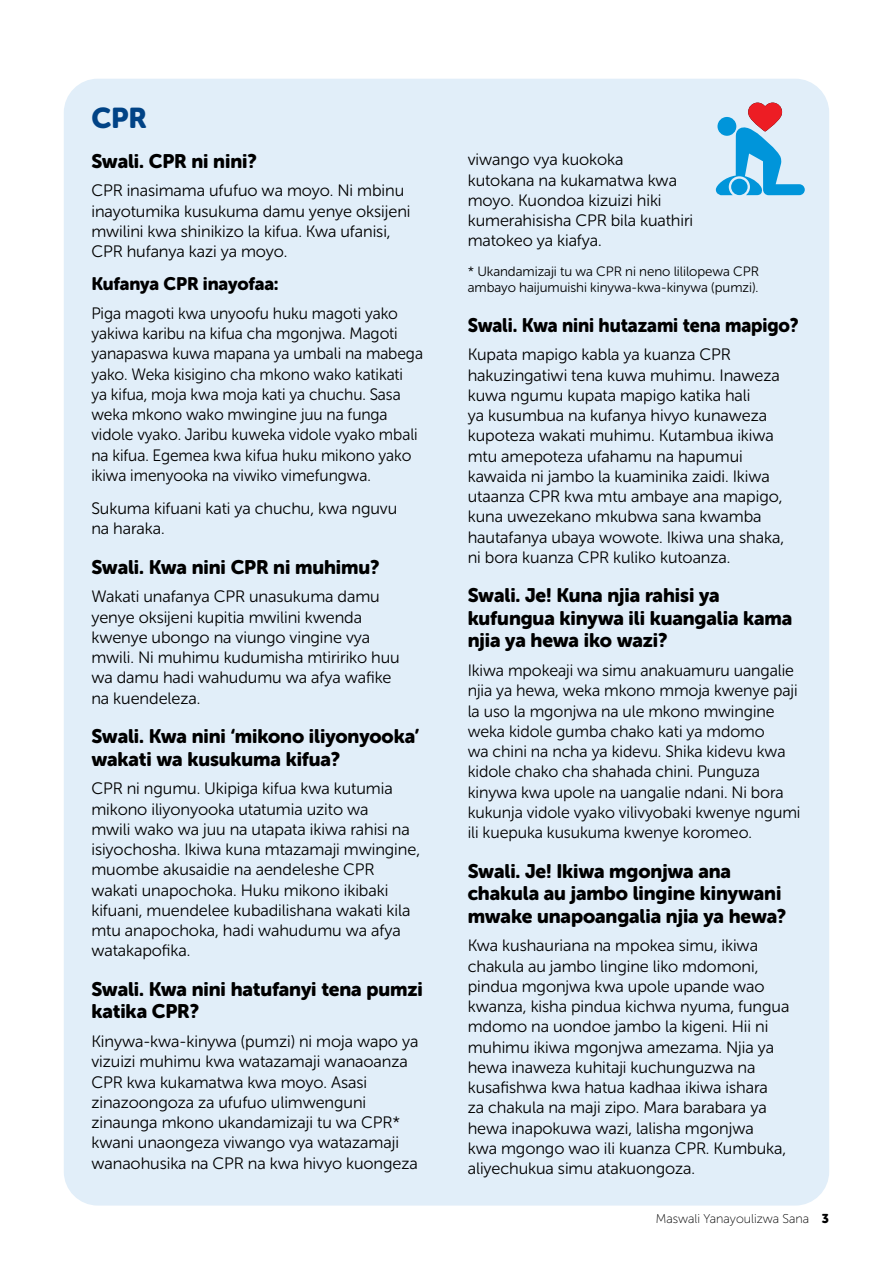
<style>
.page{position:relative;width:893px;height:1263px;background:#fff}
.page>*{position:absolute;margin:0;border:0;box-sizing:border-box;transform-origin:0 0}
.t1{font:28.5px "Museo Sans Rounded 900";color:#014386}
.t2{font:19.5px/22.5px "Museo Sans Rounded 900";letter-spacing:-.005em;color:#000}
.t3{font:19.5px "Museo Sans Rounded 900";letter-spacing:-.005em;color:#000;scale:.94 1}
.t4{font:18px "Museo Sans Rounded 900";letter-spacing:-.01em;color:#000}
.t5{font:16.5px/20.2px "Museo Sans Rounded 300";letter-spacing:-.005em;color:#000}
.t6{font:16.5px/20.2px "Museo Sans Rounded 300";letter-spacing:-.005em;color:#000;scale:.96 1}
.t7{font:13.5px/16.5px "Museo Sans Rounded 300";letter-spacing:-.005em;color:#000}
.t8{font:12.75px "Museo Sans Rounded 100";color:#000}
.s1{font-family:"Museo Sans Rounded 900"}
</style>
<div class="page">
<div style="left:64px;top:79px;width:765px;height:1126px;background:#e1eef9;border-radius:34px"></div>
<svg style="left:716px;top:103px;width:89px;height:92px"></svg>
<h1 class="t1" style="left:91px;top:102px;width:57px">CPR</h1>
<p class="t2" style="left:91px;top:150px;width:167px">Swali. CPR ni nini?</p>
<p class="t5" style="left:91px;top:181px;width:321px">CPR inasimama ufufuo wa moyo. Ni mbinu inayotumika kusukuma damu yenye oksijeni mwilini kwa shinikizo la kifua. Kwa ufanisi, CPR hufanya kazi ya moyo.</p>
<p class="t4" style="left:91px;top:274px;width:189px">Kufanya CPR inayofaa:</p>
<p class="t6" style="left:91px;top:303px;width:347px">Piga magoti kwa unyoofu huku magoti yako yakiwa karibu na kifua cha mgonjwa. Magoti yanapaswa kuwa mapana ya umbali na mabega yako. Weka kisigino cha mkono wako katikati<br>ya kifua, moja kwa moja kati ya chuchu. Sasa weka mkono wako mwingine juu na funga vidole vyako. Jaribu kuweka vidole vyako mbali na kifua. Egemea kwa kifua huku mikono yako ikiwa imenyooka na viwiko vimefungwa.</p>
<p class="t5" style="left:91px;top:498px;width:307px">Sukuma kifuani kati ya chuchu, kwa nguvu na haraka.</p>
<p class="t2" style="left:91px;top:556px;width:290px">Swali. Kwa nini CPR ni muhimu?</p>
<p class="t5" style="left:91px;top:587px;width:310px">Wakati unafanya CPR unasukuma damu yenye oksijeni kupitia mwilini kwenda kwenye ubongo na viungo vingine vya mwili. Ni muhimu kudumisha mtiririko huu wa damu hadi wahudumu wa afya wafike na kuendeleza.</p>
<p class="t2" style="left:91px;top:725px;width:329px">Swali. Kwa nini ‘mikono iliyonyooka’ wakati wa kusukuma kifua?</p>
<p class="t5" style="left:91px;top:779px;width:330px">CPR ni ngumu. Ukipiga kifua kwa kutumia mikono iliyonyooka utatumia uzito wa<br>mwili wako wa juu na utapata ikiwa rahisi na isiyochosha. Ikiwa kuna mtazamaji mwingine, muombe akusaidie na aendeleshe CPR wakati unapochoka. Huku mikono ikibaki kifuani, muendelee kubadilishana wakati kila mtu anapochoka, hadi wahudumu wa afya watakapofika.</p>
<p class="t2" style="left:91px;top:978px;width:333px">Swali. Kwa nini hatufanyi tena pumzi katika CPR?</p>
<p class="t5" style="left:91px;top:1031px;width:329px">Kinywa-kwa-kinywa (pumzi) ni moja wapo ya vizuizi muhimu kwa watazamaji wanaoanza CPR kwa kukamatwa kwa moyo. Asasi zinazoongoza za ufufuo ulimwenguni zinaunga mkono ukandamizaji tu wa CPR* kwani unaongeza viwango vya watazamaji wanaohusika na CPR na kwa hivyo kuongeza</p>
<p class="t5" style="left:468px;top:150px;width:227px">viwango vya kuokoka kutokana na kukamatwa kwa moyo. Kuondoa kizuizi hiki kumerahisisha CPR bila kuathiri matokeo ya kiafya.</p>
<p class="t7" style="left:468px;top:263px;width:293px">* Ukandamizaji tu wa CPR ni neno lililopewa CPR ambayo haijumuishi kinywa-kwa-kinywa (pumzi).</p>
<p class="t3" style="left:468px;top:314px;width:354px">Swali. Kwa nini hutazami tena mapigo?</p>
<p class="t5" style="left:468px;top:345px;width:318px">Kupata mapigo kabla ya kuanza CPR hakuzingatiwi tena kuwa muhimu. Inaweza kuwa ngumu kupata mapigo katika hali<br>ya kusumbua na kufanya hivyo kunaweza kupoteza wakati muhimu. Kutambua ikiwa mtu amepoteza ufahamu na hapumui kawaida ni jambo la kuaminika zaidi. Ikiwa utaanza CPR kwa mtu ambaye ana mapigo, kuna uwezekano mkubwa sana kwamba hautafanya ubaya wowote. Ikiwa una shaka, ni bora kuanza CPR kuliko kutoanza.</p>
<p class="t2" style="left:468px;top:584px;width:326px">Swali. Je! Kuna njia rahisi ya kufungua kinywa ili kuangalia kama njia ya hewa iko wazi?</p>
<p class="t5" style="left:468px;top:660px;width:334px">Ikiwa mpokeaji wa simu anakuamuru uangalie njia ya hewa, weka mkono mmoja kwenye paji la uso la mgonjwa na ule mkono mwingine weka kidole gumba chako kati ya mdomo<br>wa chini na ncha ya kidevu. Shika kidevu kwa kidole chako cha shahada chini. Punguza kinywa kwa upole na uangalie ndani. Ni bora kukunja vidole vyako vilivyobaki kwenye ngumi ili kuepuka kusukuma kwenye koromeo.</p>
<p class="t2" style="left:468px;top:860px;width:320px">Swali. Je! Ikiwa mgonjwa ana chakula au jambo lingine kinywani mwake unapoangalia njia ya hewa?</p>
<p class="t5" style="left:468px;top:936px;width:323px">Kwa kushauriana na mpokea simu, ikiwa chakula au jambo lingine liko mdomoni, pindua mgonjwa kwa upole upande wao kwanza, kisha pindua kichwa nyuma, fungua mdomo na uondoe jambo la kigeni. Hii ni muhimu ikiwa mgonjwa amezama. Njia ya hewa inaweza kuhitaji kuchunguzwa na kusafishwa kwa hatua kadhaa ikiwa ishara<br>za chakula na maji zipo. Mara barabara ya hewa inapokuwa wazi, lalisha mgonjwa<br>kwa mgongo wao ili kuanza CPR. Kumbuka, aliyechukua simu atakuongoza.</p>
<p class="t8" style="left:656px;top:1211px;width:175px">Maswali Yanayoulizwa Sana <span class="s1">3</span></p>
</div>
